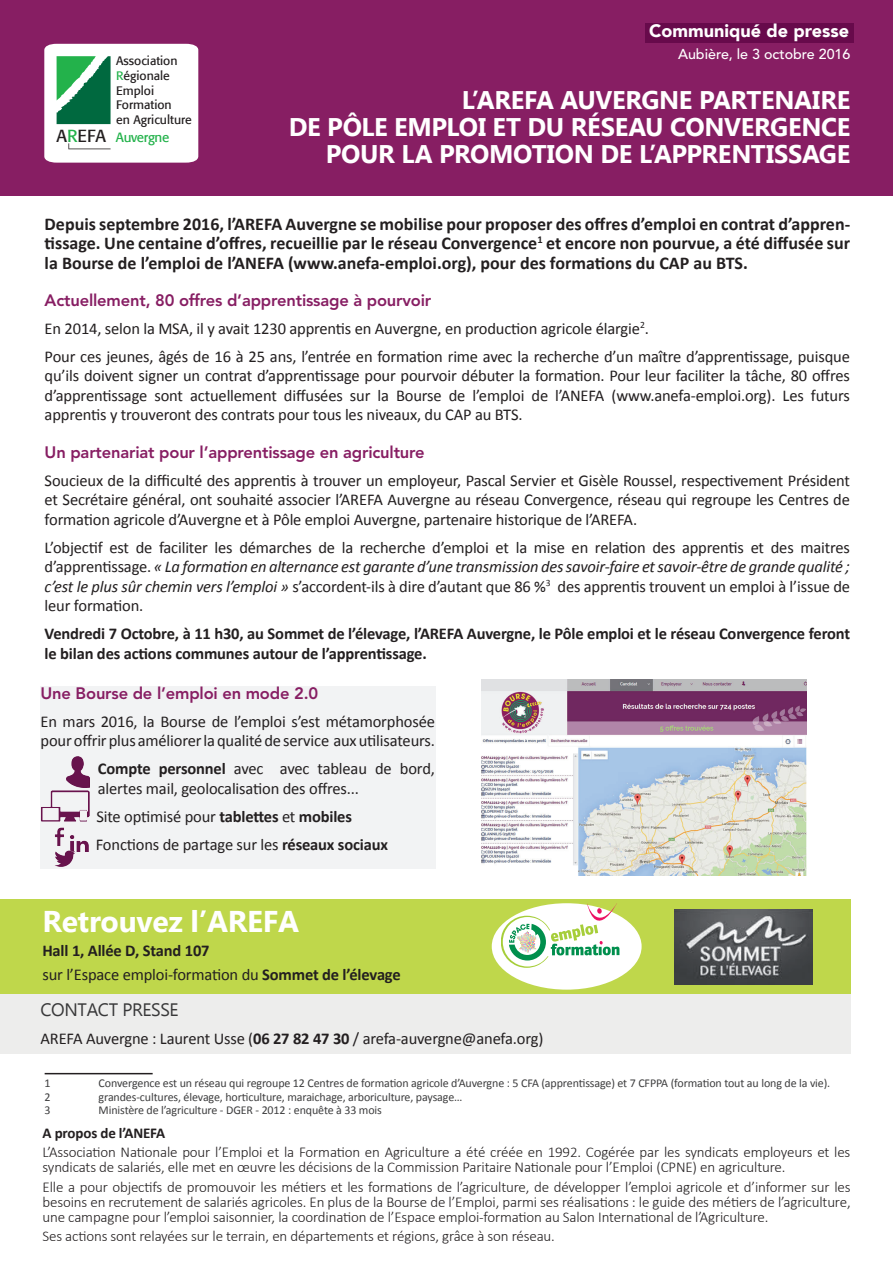
<style>
.page{position:relative;width:893px;height:1263px;background:#fff}
.page>*{position:absolute;margin:0;border:0;box-sizing:border-box;transform-origin:0 0}
.t1{font:700 30px "Gadugi";letter-spacing:-.01em;color:#fff}
.t2{font:700 25.5px "Gadugi";letter-spacing:-.015em;color:#fff}
.t3{font:700 18px/19.5px "Calibri";color:#231f20;text-align:justify}
.t4{font:900 18px "Avenir 95";color:#fff}
.t5{font:18px "Gadugi";letter-spacing:-.02em;color:#383839}
.t6{font:16.5px/19.5px "Calibri";letter-spacing:-.01em;color:#231f20}
.t7{font:700 16.5px/19.5px "Calibri";letter-spacing:-.01em;color:#231f20}
.t8{font:800 16.5px "Avenir";letter-spacing:-.01em;color:#871e63}
.t9{font:300 15px/15px "Calibri";letter-spacing:-.01em;color:#231f20}
.t10{font:700 15px "Calibri";letter-spacing:-.01em;color:#231f20}
.t11{font:500 14.25px "Avenir";color:#fff}
.t12{font:13.35px "Formata";letter-spacing:-.025em;color:#23b24b}
.t13{font:12.3px/14.7px "Formata";color:#231f20}
.t14{font:12px "Calibri";letter-spacing:-.01em;color:#3e3e3f}
.s1{color:#23b24b}
.s2{font-size:17.4px;color:#231f20}
.s3{font-size:17.4px}
.s4{font-style:italic}
.s5{font-weight:700}
.s6{font-weight:400}
</style>
<div class="page">
<div style="left:0;top:0;width:893px;height:196px;background:#871e63"></div>
<svg style="left:44px;top:44px;width:154px;height:119px;background:#d4e6dd"></svg>
<hr style="left:45px;top:1073px;width:108px;height:1px;background:#231f20">
<div style="left:645px;top:23px;width:208px;height:20px;background:#670a4b"></div>
<div style="left:0;top:994px;width:850px;height:59px;background:#ededec"></div>
<div style="left:40px;top:686px;width:396px;height:183px;background:#f2f3f4"></div>
<img style="left:66px;top:757px;width:23px;height:31px">
<img style="left:41px;top:790px;width:49px;height:32px">
<img style="left:73px;top:835px;width:16px;height:17px">
<img style="left:54px;top:827px;width:19px;height:23px">
<img style="left:55px;top:850px;width:21px;height:17px">
<img style="left:481px;top:680px;width:325px;height:195px">
<div style="left:0;top:899px;width:850px;height:95px;background:#bfd74b"></div>
<img style="left:675px;top:910px;width:137px;height:74px">
<div style="left:492px;top:903px;width:150px;height:87px;background:#fff;border-radius:50%"></div>
<svg style="left:502px;top:903px;width:117px;height:65px"></svg>
<p class="t13" style="left:116px;top:54px;width:77px">Association<br><span class="s1">R</span>égionale<br>Emploi<br>Formation<br>en Agriculture</p>
<p class="t12" style="left:57px;top:129px;width:114px"><span class="s2">A</span><span class="s3">R</span><span class="s2">EFA</span> Auvergne</p>
<p class="t4" style="left:649px;top:20px;width:201px">Communiqué de presse</p>
<p class="t11" style="left:678px;top:45px;width:174px">Aubière, le 3 octobre 2016</p>
<h2 class="t2" style="left:462px;top:84px;width:374px">L’AREFA AUVERGNE PARTENAIRE</h2>
<h2 class="t2" style="left:289px;top:111px;width:560px">DE PÔLE EMPLOI ET DU RÉSEAU CONVERGENCE</h2>
<h2 class="t2" style="left:326px;top:138px;width:523px">POUR LA PROMOTION DE L’APPRE NTISSAGE</h2>
<p class="t3" style="left:45px;top:214px;width:807px">Depuis septembre 2016, l’AREFA Auvergne se mobilise pour proposer des offres d’emploi en contrat d’appren&shy;tissage. Une centaine d’offres, recueillie par le réseau Convergence<sup>1</sup> et encore non pourvue, a été diffusée sur la Bourse de l’emploi de l’ANEFA (www.anefa-emploi.org), pour des formations du CAP au BTS.</p>
<p class="t8" style="left:45px;top:290px;width:388px">Actuellement, 80 offres d’apprentissage à pourvoir</p>
<p class="t6" style="left:45px;top:314px;width:807px;line-height:28px">En 2014, selon la MSA, il y avait 1230 apprentis en Auvergne, en production agricole élargie<sup>2</sup>.<br>Pour ces jeunes, âgés de 16 à 25 ans, l’entrée en formation rime avec la recherche d’un maître d’apprentissage, puisque</p>
<p class="t6" style="left:45px;top:366px;width:807px;text-align:justify">qu’ils doivent signer un contrat d’apprentissage pour pourvoir débuter la formation. Pour leur faciliter la tâche, 80 offres d’apprentissage sont actuellement diffusées sur la Bourse de l’emploi de l’ANEFA (www.anefa-emploi.org). Les futurs apprentis y trouveront des contrats pour tous les niveaux, du CAP au BTS.</p>
<p class="t8" style="left:45px;top:442px;width:382px">Un partenariat pour l’apprentissage en agriculture</p>
<p class="t6" style="left:45px;top:470px;width:807px;text-align:justify">Soucieux de la difficulté des apprentis à trouver un employeur, Pascal Servier et Gisèle Roussel, respectivement Président et Secrétaire général, ont souhaité associer l’AREFA Auvergne au réseau Convergence, réseau qui regroupe les Centres de formation agricole d’Auvergne et à Pôle emploi Auvergne, partenaire historique de l’AREFA.</p>
<p class="t6" style="left:45px;top:537px;width:807px;text-align:justify">L’objectif est de faciliter les démarches de la recherche d’emploi et la mise en relation des apprentis et des maitres d’apprentissage. <span class="s4">« La formation en alternance est garante d’une transmission des savoir-faire et savoir-être de grande qualité ; c’est le plus sûr chemin vers l’emploi »</span> s’accordent-ils à dire d’autant que 86 %<sup>3</sup> des apprentis trouvent un emploi à l’issue de leur formation.</p>
<p class="t7" style="left:45px;top:624px;width:807px">Vendredi 7 Octobre, à 11 h30, au Sommet de l’élevage, l’AREFA Auvergne, le Pôle emploi et le réseau Convergence feront le bilan des actions communes autour de l’apprentissage.</p>
<p class="t8" style="left:40px;top:683px;width:279px">Une Bourse de l’emploi en mode 2.0</p>
<p class="t6" style="left:40px;top:712px;width:396px">En mars 2016, la Bourse de l’emploi s’est métamorphosée pour offrir plus améliorer la qualité de service aux utilisateurs.</p>
<p class="t6" style="left:98px;top:759px;width:339px"><span class="s5">Compte personnel</span> avec avec tableau de bord, alertes mail, geolocalisation des offres...</p>
<p class="t6" style="left:96px;top:802px;width:294px;line-height:28px">Site optimisé pour <span class="s5">tablettes</span> et <span class="s5">mobiles<br></span>Fonctions de partage sur les <span class="s5">réseaux sociaux</span></p>
<h1 class="t1" style="left:42px;top:904px;width:258px">RETROUVEZ L’AREFA</h1>
<p class="t7" style="left:42px;top:939px;width:360px;line-height:23.7px">Hall 1, Allée D, Stand 107<br><span class="s6">sur l’Espace emploi-formation du</span> Sommet de l’élevage</p>
<p class="t5" style="left:40px;top:998px;width:140px">CONTACT PRESSE</p>
<p class="t6" style="left:40px;top:1028px;width:504px">AREFA Auvergne : Laurent Usse (<span class="s5">06 27 82 47 30</span> / arefa-auvergne@anefa.org)</p>
<p class="t14" style="left:45px;top:1075px;width:8px">1</p>
<p class="t14" style="left:99px;top:1075px;width:733px">Convergence est un réseau qui regroupe 12 Centres de formation agricole d’Auvergne : 5 CFA (apprentissage) et 7 CFPPA (formation tout au long de la vie).</p>
<p class="t14" style="left:45px;top:1089px;width:8px">2</p>
<p class="t14" style="left:99px;top:1089px;width:365px">grandes-cultures, élevage, horticulture, maraichage, arboriculture, paysage…</p>
<p class="t14" style="left:45px;top:1102px;width:8px">3</p>
<p class="t14" style="left:99px;top:1102px;width:285px">Ministère de l’agriculture - DGER - 2012 : enquête à 33 mois</p>
<p class="t10" style="left:43px;top:1123px;width:124px">A propos de l’ANEFA</p>
<p class="t9" style="left:43px;top:1145px;width:809px">L’Association Nationale pour l’Emploi et la Formation en Agriculture a été créée en 1992. Cogérée par les syndicats employeurs et les syndicats de salariés, elle met en œuvre les décisions de la Commission Paritaire Nationale pour l’Emploi (CPNE) en agriculture.</p>
<p class="t9" style="left:43px;top:1179px;width:810px;text-align:justify">Elle a pour objectifs de promouvoir les métiers et les formations de l’agriculture, de développer l’emploi agricole et d’informer sur les besoins en recrutement de salariés agricoles. En plus de la Bourse de l’Emploi, parmi ses réalisations : le guide des métiers de l’agriculture, une campagne pour l’emploi saisonnier, la coordination de l’Espace emploi-formation au Salon International de l’Agriculture.</p>
<p class="t9" style="left:43px;top:1228px;width:514px">Ses actions sont relayées sur le terrain, en départements et régions, grâce à son réseau.</p>
</div>
